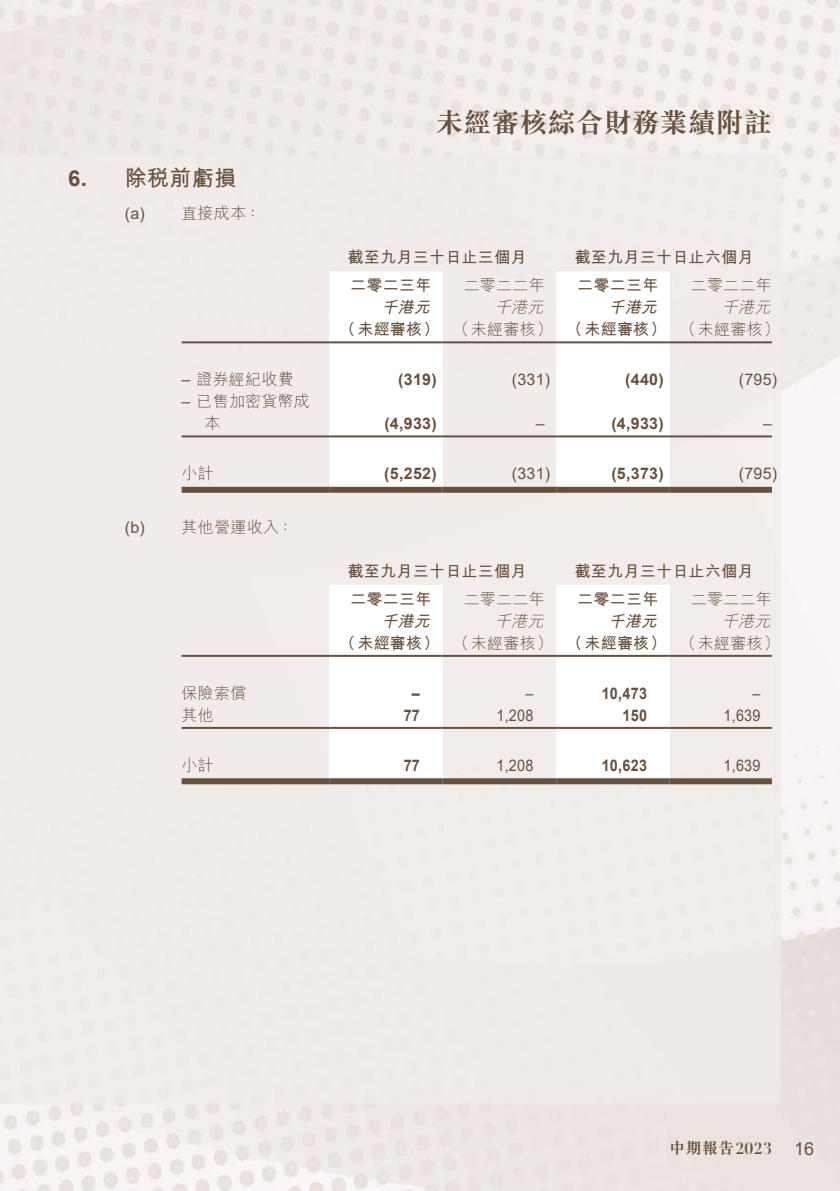
<style>
.page{position:relative;width:840px;height:1191px;background:#fff}
.page>*{position:absolute;margin:0;border:0;box-sizing:border-box;transform-origin:0 0}
.t1{font:700 28px "M Sung HK";color:#67503d}
.t2{font:700 22px "M Hei HK";letter-spacing:.015em;color:#67503d}
.t3{font:18px "Arial";color:#67503d}
.t4{font:700 16px/22px "M Hei HK";letter-spacing:.015em;color:#67503d;text-align:right}
.t5{font:300 16px/22px "M Hei HK";letter-spacing:.015em;color:#67503d}
.t6{font:700 16px "Arial";letter-spacing:.015em;color:#67503d}
.t7{font:16px "Arial";letter-spacing:.015em;color:#67503d}
.t8{font:16px "Arial";letter-spacing:.015em;color:#67503d;scale:.9 1}
.t9{font:700 16px "Arial";letter-spacing:.015em;color:#67503d;scale:.9 1}
.t10{font:italic 700 16px "M Hei HK";color:#67503d}
.t11{font:700 16px "M Sung HK";color:#67503d}
.t12{font:italic 300 16px "M Hei HK";color:#67503d}
.s1{font-family:"Arial"}
.s2{font-family:"Arial";font-weight:400}
.s3{font-weight:300;font-style:italic}
.s4{font-weight:300}
.s5{font-family:"Didot LT Std"}
</style>
<div class="page">
<img style="left:0;top:0;width:839px;height:1191px">
<svg style="left:329px;top:271px;width:340px;height:216px"></svg>
<hr style="left:181px;top:341px;width:148px;height:2px;background:#67503d">
<hr style="left:329px;top:341px;width:113px;height:2px;background:#67503d">
<hr style="left:442px;top:341px;width:114px;height:2px;background:#67503d">
<hr style="left:556px;top:341px;width:113px;height:2px;background:#67503d">
<hr style="left:669px;top:341px;width:102px;height:2px;background:#67503d">
<hr style="left:181px;top:435px;width:148px;height:2px;background:#67503d">
<hr style="left:329px;top:435px;width:113px;height:2px;background:#67503d">
<hr style="left:442px;top:435px;width:114px;height:2px;background:#67503d">
<hr style="left:556px;top:435px;width:113px;height:2px;background:#67503d">
<hr style="left:669px;top:435px;width:102px;height:2px;background:#67503d">
<div style="left:181px;top:487px;width:148px;height:6px;background:#67503d"></div>
<div style="left:329px;top:487px;width:113px;height:6px;background:#67503d"></div>
<div style="left:442px;top:487px;width:114px;height:6px;background:#67503d"></div>
<div style="left:556px;top:487px;width:113px;height:6px;background:#67503d"></div>
<div style="left:669px;top:487px;width:102px;height:6px;background:#67503d"></div>
<svg style="left:329px;top:585px;width:340px;height:193px"></svg>
<hr style="left:181px;top:655px;width:148px;height:2px;background:#67503d">
<hr style="left:329px;top:655px;width:113px;height:2px;background:#67503d">
<hr style="left:442px;top:655px;width:114px;height:2px;background:#67503d">
<hr style="left:556px;top:655px;width:113px;height:2px;background:#67503d">
<hr style="left:669px;top:655px;width:102px;height:2px;background:#67503d">
<hr style="left:181px;top:727px;width:148px;height:2px;background:#67503d">
<hr style="left:329px;top:727px;width:113px;height:2px;background:#67503d">
<hr style="left:442px;top:727px;width:114px;height:2px;background:#67503d">
<hr style="left:556px;top:727px;width:113px;height:2px;background:#67503d">
<hr style="left:669px;top:727px;width:102px;height:2px;background:#67503d">
<div style="left:181px;top:778px;width:148px;height:6px;background:#67503d"></div>
<div style="left:329px;top:778px;width:113px;height:6px;background:#67503d"></div>
<div style="left:442px;top:778px;width:114px;height:6px;background:#67503d"></div>
<div style="left:556px;top:778px;width:113px;height:6px;background:#67503d"></div>
<div style="left:669px;top:778px;width:102px;height:6px;background:#67503d"></div>
<h2 class="t2" style="left:68px;top:162px;width:170px"><span class="s1">6.</span> 除稅前虧損</h2>
<p class="t5" style="left:125px;top:202px;width:137px"><span class="s2">(a)</span> 直接成本：</p>
<h1 class="t1" style="left:435px;top:103px;width:337px">未經審核綜合財務業績附註</h1>
<p class="t4" style="left:347px;top:245px;width:180px">截至九月三十日止三個月</p>
<p class="t4" style="left:574px;top:245px;width:180px">截至九月三十日止六個月</p>
<p class="t4" style="left:350px;top:273px;width:83px">二零二三年</p>
<p class="t5" style="left:463px;top:274px;width:83px">二零二二年</p>
<p class="t4" style="left:577px;top:273px;width:83px">二零二三年</p>
<p class="t5" style="left:690px;top:274px;width:83px">二零二二年</p>
<p class="t10" style="left:381px;top:296px;width:55px">千港元</p>
<p class="t12" style="left:494px;top:296px;width:55px">千港元</p>
<p class="t10" style="left:608px;top:296px;width:55px">千港元</p>
<p class="t4" style="left:339px;top:295px;width:441px"><span class="s3">千港元<br></span>（未經審核） <span class="s4">（未經審核）</span> （未經審核） <span class="s4">（未經審核）</span></p>
<p class="t5" style="left:181px;top:368px;width:114px"><span class="s2">–</span> 證券經紀收費</p>
<p class="t6" style="left:398px;top:368px;width:40px">(319)</p>
<p class="t7" style="left:511px;top:369px;width:40px">(331)</p>
<p class="t6" style="left:625px;top:368px;width:40px">(440)</p>
<p class="t7" style="left:738px;top:369px;width:40px">(795)</p>
<p class="t5" style="left:204px;top:390px;width:107px;text-indent:-23px"><span class="s2">–</span> 已售加密貨幣成本</p>
<p class="t6" style="left:384px;top:412px;width:54px">(4,933)</p>
<p class="t7" style="left:535px;top:413px;width:10px">–</p>
<p class="t6" style="left:611px;top:412px;width:54px">(4,933)</p>
<p class="t7" style="left:762px;top:413px;width:10px">–</p>
<p class="t5" style="left:181px;top:462px;width:34px">小計</p>
<p class="t6" style="left:384px;top:462px;width:54px">(5,252)</p>
<p class="t7" style="left:511px;top:463px;width:40px">(331)</p>
<p class="t6" style="left:611px;top:462px;width:54px">(5,373)</p>
<p class="t7" style="left:738px;top:463px;width:40px">(795)</p>
<p class="t5" style="left:125px;top:515px;width:170px"><span class="s2">(b)</span> 其他營運收入：</p>
<p class="t4" style="left:347px;top:558px;width:180px">截至九月三十日止三個月</p>
<p class="t4" style="left:574px;top:558px;width:180px">截至九月三十日止六個月</p>
<p class="t4" style="left:350px;top:586px;width:83px">二零二三年</p>
<p class="t5" style="left:463px;top:587px;width:83px">二零二二年</p>
<p class="t4" style="left:577px;top:586px;width:83px">二零二三年</p>
<p class="t5" style="left:690px;top:587px;width:83px">二零二二年</p>
<p class="t10" style="left:381px;top:609px;width:55px">千港元</p>
<p class="t12" style="left:494px;top:609px;width:55px">千港元</p>
<p class="t10" style="left:608px;top:609px;width:55px">千港元</p>
<p class="t4" style="left:339px;top:608px;width:441px"><span class="s3">千港元<br></span>（未經審核） <span class="s4">（未經審核）</span> （未經審核） <span class="s4">（未經審核）</span></p>
<p class="t5" style="left:181px;top:681px;width:66px">保險索償</p>
<p class="t9" style="left:412px;top:682px;width:10px">–</p>
<p class="t8" style="left:525px;top:682px;width:10px">–</p>
<p class="t9" style="left:601px;top:682px;width:52px">10,473</p>
<p class="t8" style="left:752px;top:682px;width:10px">–</p>
<p class="t5" style="left:181px;top:703px;width:34px">其他</p>
<p class="t9" style="left:403px;top:704px;width:20px">77</p>
<p class="t8" style="left:496px;top:704px;width:43px">1,208</p>
<p class="t9" style="left:622px;top:704px;width:29px">150</p>
<p class="t8" style="left:723px;top:704px;width:43px">1,639</p>
<p class="t5" style="left:181px;top:753px;width:34px">小計</p>
<p class="t9" style="left:403px;top:754px;width:20px">77</p>
<p class="t8" style="left:496px;top:754px;width:43px">1,208</p>
<p class="t9" style="left:601px;top:754px;width:52px">10,623</p>
<p class="t8" style="left:723px;top:754px;width:43px">1,639</p>
<p class="t11" style="left:669px;top:1137px;width:104px">中期報告<span class="s5">2023</span></p>
<p class="t3" style="left:793px;top:1136px;width:22px">16</p>
</div>
